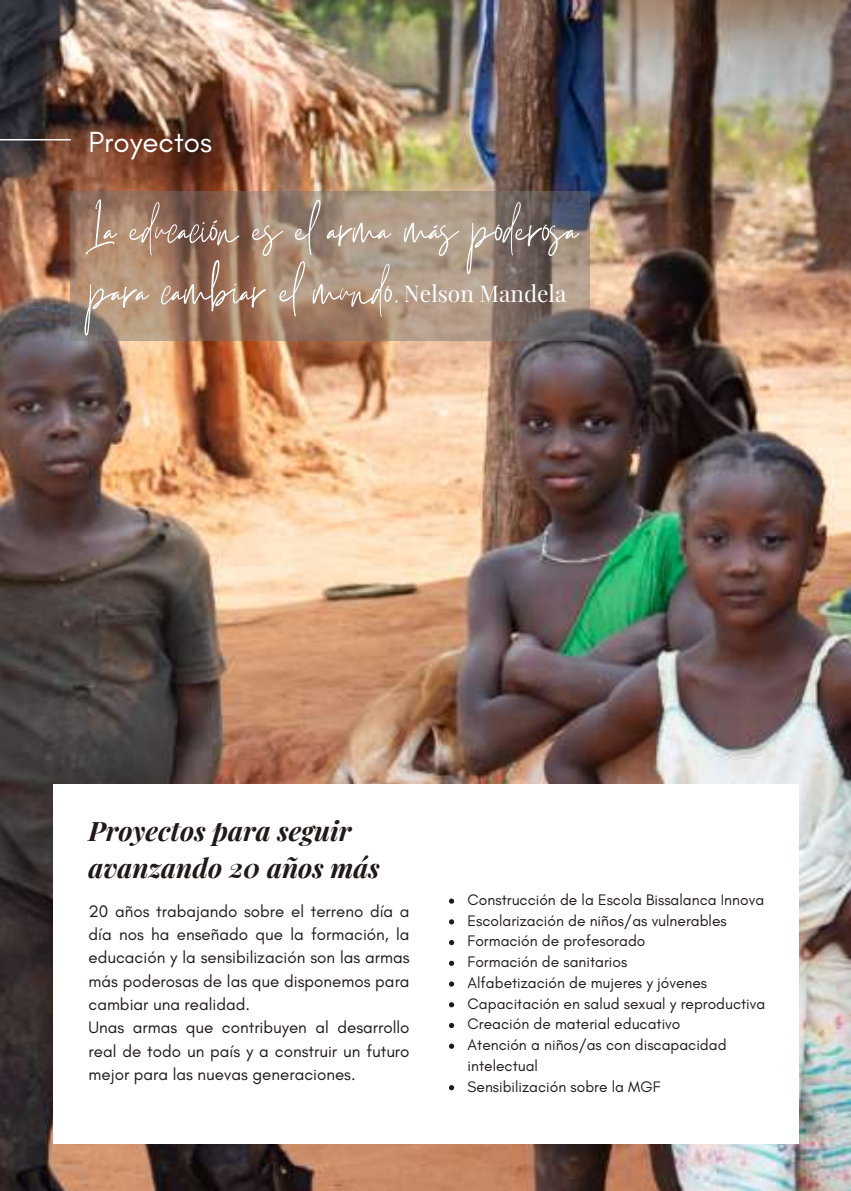
<style>
.page{position:relative;width:851px;height:1191px;background:#fff}
.page>*{position:absolute;margin:0;border:0;box-sizing:border-box;transform-origin:0 0}
.t1{font:62.2px/61.4px "Themysion";color:#fff}
.t2{font:29.6px "Glacial Indifference";color:#fff}
.t3{font:italic 700 26.8px/37px "Playfair Display";color:#201917}
.t4{font:22.6px "Playfair Display";color:#fff}
.t5{font:17px/23.4px "Glacial Indifference";color:#201917}
.t6{font:15.6px/20.8px "Glacial Indifference";color:#201917}
</style>
<div class="page">
<img style="left:0;top:0;width:850px;height:1190px">
<hr style="left:0;top:139px;width:70px;height:1px;background:#fff">
<div style="left:53px;top:784px;width:745px;height:360px;background:#fff"></div>
<svg style="left:71px;top:191px;width:519px;height:149px;background:#9b8170"></svg>
<svg style="left:449px;top:899px;width:5px;height:5px"></svg>
<svg style="left:449px;top:919px;width:5px;height:5px"></svg>
<svg style="left:449px;top:940px;width:5px;height:5px"></svg>
<svg style="left:449px;top:961px;width:5px;height:5px"></svg>
<svg style="left:449px;top:981px;width:5px;height:6px"></svg>
<svg style="left:449px;top:1002px;width:5px;height:5px"></svg>
<svg style="left:449px;top:1023px;width:5px;height:5px"></svg>
<svg style="left:449px;top:1044px;width:5px;height:5px"></svg>
<svg style="left:449px;top:1085px;width:5px;height:5px"></svg>
<h2 class="t2" style="left:88px;top:123px;width:125px">Proyectos</h2>
<h1 class="t1" style="left:88px;top:189px;width:490px">La educación es el arma más poderosa para cambiar el mundo.</h1>
<h3 class="t4" style="left:404px;top:278px;width:164px">Nelson Mandela</h3>
<h3 class="t3" style="left:88px;top:811px;width:293px">Proyectos para seguir avanzando 20 años más</h3>
<p class="t5" style="left:88px;top:899px;width:322px">20 años trabajando sobre el terreno día a día nos ha enseñado que la formación, la educación y la sensibilización son las armas más poderosas de las que disponemos para cambiar una realidad.<br>Unas armas que contribuyen al desarrollo real de todo un país y a construir un futuro mejor para las nuevas generaciones.</p>
<p class="t6" style="left:467px;top:889px;width:299px">Construcción de la Escola Bissalanca Innova Escolarización de niños/as vulnerables Formación de profesorado<br>Formación de sanitarios<br>Alfabetización de mujeres y jóvenes Capacitación en salud sexual y reproductiva Creación de material educativo<br>Atención a niños/as con discapacidad intelectual<br>Sensibilización sobre la MGF</p>
</div>
